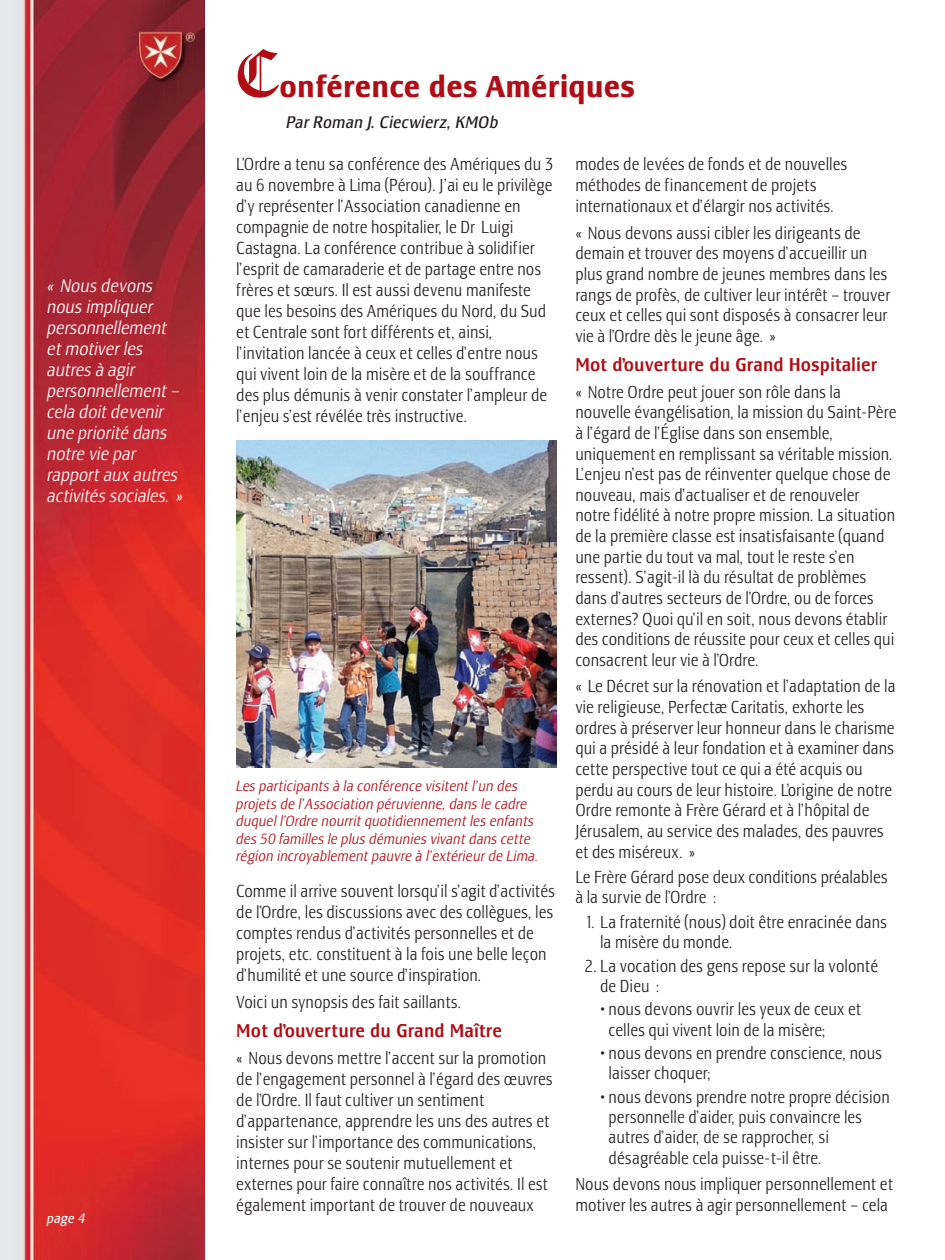
<style>
.page{position:relative;width:945px;height:1260px;background:#fff}
.page>*{position:absolute;margin:0;border:0;box-sizing:border-box;transform-origin:0 0}
.t1{font:73.5px "Manuscript";color:#b00d15}
.t2{font:700 condensed 31.5px "Lesmore";color:#b00d15}
.t3{font:500 condensed 19.25px "Lesmore";color:#b00d15}
.t4{font:italic 300 condensed 18.38px/21px "Lesmore";letter-spacing:-.01em;color:#fff}
.t5{font:300 condensed 17.5px/20.7px "Lesmore";color:#231f20;scale:.95 1}
.t6{font:italic condensed 17.5px "Lesmore";color:#231f20}
.t7{font:italic 300 condensed 14.88px/17.5px "Lesmore";color:#b00d15}
.t8{font:italic condensed 14px "Lesmore";color:#fff}
</style>
<div class="page">
<img style="left:0;top:0;width:205px;height:1260px">
<img style="left:236px;top:441px;width:320px;height:326px">
<p class="t4" style="left:47px;top:277px;width:138px">« Nous devons nous impliquer personnellement et motiver les autres à agir personnellement – cela doit devenir une priorité dans notre vie par rapport aux autres activités sociales. »</p>
<p class="t8" style="left:47px;top:1213px;width:40px">page 4</p>
<h1 class="t1" style="left:236px;top:51px;width:45px">C</h1>
<h2 class="t2" style="left:280px;top:74px;width:357px">onférence des Amériques</h2>
<p class="t6" style="left:286px;top:116px;width:214px">Par Roman J. Ciecwierz, KMOb</p>
<p class="t5" style="left:236px;top:155px;width:335px">L’Ordre a tenu sa conférence des Amériques du 3 au 6 novembre à Lima (Pérou). J’ai eu le privilège d’y représenter l’Association canadienne en compagnie de notre hospitalier, le Dr Luigi Castagna. La conférence contribue à solidifier l’esprit de camaraderie et de partage entre nos frères et sœurs. Il est aussi devenu manifeste que les besoins des Amériques du Nord, du Sud et Centrale sont fort différents et, ainsi, l’invitation lancée à ceux et celles d’entre nous qui vivent loin de la misère et de la souffrance des plus démunis à venir constater l’ampleur de l’enjeu s’est révélée très instructive.</p>
<p class="t7" style="left:236px;top:779px;width:304px">Les participants à la conférence visitent l’un des projets de l’Association péruvienne, dans le cadre duquel l’Ordre nourrit quotidiennement les enfants des 50 familles le plus démunies vivant dans cette région incroyablement pauvre à l’extérieur de Lima.</p>
<p class="t5" style="left:236px;top:882px;width:337px">Comme il arrive souvent lorsqu’il s’agit d’activités de l’Ordre, les discussions avec des collègues, les comptes rendus d’activités personnelles et de projets, etc. constituent à la fois une belle leçon d’humilité et une source d’inspiration.</p>
<p class="t5" style="left:236px;top:993px;width:239px">Voici un synopsis des fait saillants.</p>
<p class="t3" style="left:236px;top:1024px;width:267px">Mot d’ouverture du Grand Maître</p>
<p class="t5" style="left:236px;top:1049px;width:335px">« Nous devons mettre l’accent sur la promotion de l’engagement personnel à l’égard des œuvres de l’Ordre. Il faut cultiver un sentiment d’appartenance, apprendre les uns des autres et insister sur l’importance des communications, internes pour se soutenir mutuellement et externes pour faire connaître nos activités. Il est également important de trouver de nouveaux</p>
<p class="t5" style="left:575px;top:155px;width:288px">modes de levées de fonds et de nouvelles méthodes de financement de projets internationaux et d’élargir nos activités.</p>
<p class="t5" style="left:575px;top:224px;width:333px">« Nous devons aussi cibler les dirigeants de demain et trouver des moyens d’accueillir un plus grand nombre de jeunes membres dans les rangs de profès, de cultiver leur intérêt – trouver ceux et celles qui sont disposés à consacrer leur vie à l’Ordre dès le jeune âge. »</p>
<p class="t3" style="left:575px;top:358px;width:304px">Mot d’ouverture du Grand Hospitalier</p>
<p class="t5" style="left:575px;top:383px;width:340px">« Notre Ordre peut jouer son rôle dans la nouvelle évangélisation, la mission du Saint-Père à l’égard de l’Église dans son ensemble, uniquement en remplissant sa véritable mission.<br>L’enjeu n’est pas de réinventer quelque chose de nouveau, mais d’actualiser et de renouveler notre fidélité à notre propre mission. La situation de la première classe est insatisfaisante (quand une partie du tout va mal, tout le reste s’en ressent). S’agit-il là du résultat de problèmes dans d’autres secteurs de l’Ordre, ou de forces externes? Quoi qu’il en soit, nous devons établir des conditions de réussite pour ceux et celles qui consacrent leur vie à l’Ordre.</p>
<p class="t5" style="left:575px;top:678px;width:339px">« Le Décret sur la rénovation et l’adaptation de la vie religieuse, Perfectæ Caritatis, exhorte les ordres à préserver leur honneur dans le charisme qui a présidé à leur fondation et à examiner dans cette perspective tout ce qui a été acquis ou perdu au cours de leur histoire. L’origine de notre Ordre remonte à Frère Gérard et à l’hôpital de Jérusalem, au service des malades, des pauvres et des miséreux. »</p>
<p class="t5" style="left:575px;top:868px;width:330px">Le Frère Gérard pose deux conditions préalables à la survie de l’Ordre :</p>
<p class="t5" style="left:600px;top:913px;width:304px;text-indent:-16px">1. La fraternité (nous) doit être enracinée dans la misère du monde.</p>
<p class="t5" style="left:600px;top:957px;width:294px;text-indent:-16px">2. La vocation des gens repose sur la volonté de Dieu :</p>
<p class="t5" style="left:609px;top:1001px;width:267px;text-indent:-8px">• nous devons ouvrir les yeux de ceux et celles qui vivent loin de la misère;</p>
<p class="t5" style="left:609px;top:1044px;width:290px;text-indent:-8px">• nous devons en prendre conscience, nous laisser choquer;</p>
<p class="t5" style="left:609px;top:1088px;width:298px;text-indent:-8px">• nous devons prendre notre propre décision personnelle d’aider, puis convaincre les autres d’aider, de se rapprocher, si désagréable cela puisse-t-il être.</p>
<p class="t5" style="left:575px;top:1175px;width:336px">Nous devons nous impliquer personnellement et motiver les autres à agir personnellement – cela</p>
</div>
